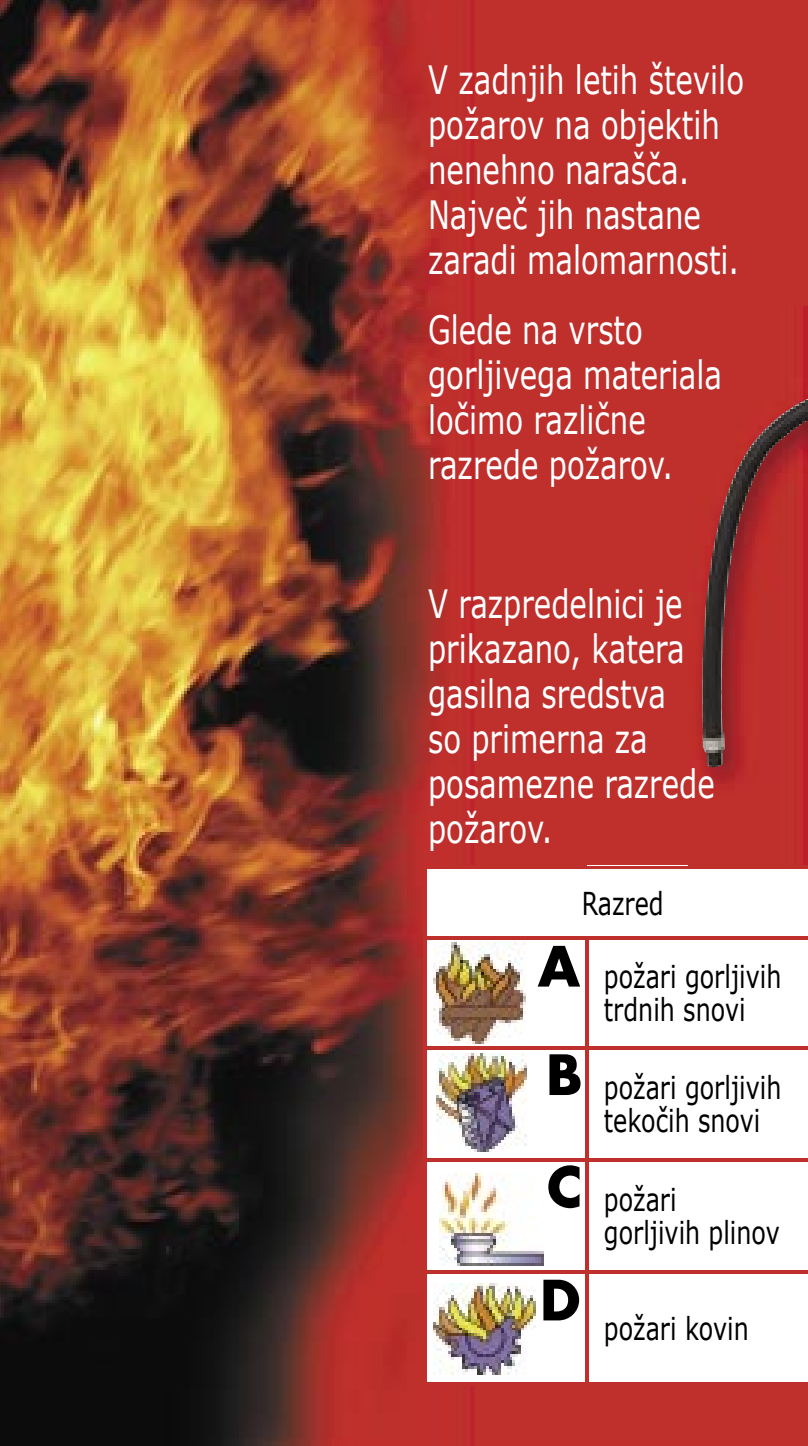
<style>
.page{position:relative;width:808px;height:1446px;background:#bf2f2b}
.page>*{position:absolute;margin:0;border:0;box-sizing:border-box;transform-origin:0 0}
.t1{font:700 54px/111.3px "Futura";color:#000;text-align:justify}
.t2{font:39px/45px "Verdana";color:#fff;scale:.75 1}
.t3{font:31.5px/33px "Verdana";color:#000;scale:.76 1}
</style>
<div class="page">
<img style="left:0;top:0;width:474px;height:1446px">
<div style="left:427px;top:868px;width:381px;height:514px;background:#fff"></div>
<hr style="left:424px;top:865px;width:163px;height:3px;background:#bf2f2b">
<hr style="left:424px;top:868px;width:3px;height:68px;background:#bf2f2b">
<hr style="left:424px;top:936px;width:163px;height:3px;background:#bf2f2b">
<hr style="left:587px;top:936px;width:221px;height:3px;background:#bf2f2b">
<hr style="left:424px;top:939px;width:3px;height:107px;background:#bf2f2b">
<hr style="left:585px;top:939px;width:3px;height:107px;background:#bf2f2b">
<hr style="left:424px;top:1046px;width:163px;height:3px;background:#bf2f2b">
<hr style="left:424px;top:1049px;width:3px;height:109px;background:#bf2f2b">
<hr style="left:587px;top:1046px;width:221px;height:3px;background:#bf2f2b">
<hr style="left:585px;top:1049px;width:3px;height:109px;background:#bf2f2b">
<hr style="left:424px;top:1158px;width:163px;height:3px;background:#bf2f2b">
<hr style="left:424px;top:1161px;width:3px;height:109px;background:#bf2f2b">
<hr style="left:587px;top:1158px;width:221px;height:3px;background:#bf2f2b">
<hr style="left:585px;top:1161px;width:3px;height:109px;background:#bf2f2b">
<hr style="left:424px;top:1270px;width:163px;height:3px;background:#bf2f2b">
<hr style="left:424px;top:1273px;width:3px;height:109px;background:#bf2f2b">
<hr style="left:587px;top:1270px;width:221px;height:3px;background:#bf2f2b">
<hr style="left:585px;top:1273px;width:3px;height:109px;background:#bf2f2b">
<hr style="left:424px;top:1382px;width:163px;height:3px;background:#bf2f2b">
<img style="left:433px;top:943px;width:92px;height:100px">
<img style="left:437px;top:1053px;width:90px;height:99px">
<img style="left:439px;top:1174px;width:104px;height:91px">
<img style="left:433px;top:1283px;width:103px;height:91px">
<img style="left:689px;top:307px;width:119px;height:562px">
<p class="t2" style="left:428px;top:56px;width:423px">V zadnjih letih število požarov na objektih nenehno narašča.<br>Največ jih nastane zaradi malomarnosti.</p>
<p class="t2" style="left:428px;top:306px;width:393px">Glede na vrsto gorljivega materiala ločimo različne razrede požarov.</p>
<p class="t2" style="left:428px;top:580px;width:384px">V razpredelnici je prikazano, katera gasilna sredstva<br>so primerna za posamezne razrede požarov.</p>
<p class="t3" style="left:582px;top:885px;width:109px">Razred</p>
<h1 class="t1" style="left:538px;top:910px;width:46px">A B C D</h1>
<p class="t3" style="left:604px;top:959px;width:235px">požari gorljivih trdnih snovi</p>
<p class="t3" style="left:604px;top:1070px;width:235px">požari gorljivih tekočih snovi</p>
<p class="t3" style="left:604px;top:1182px;width:233px">požari gorljivih plinov</p>
<p class="t3" style="left:604px;top:1310px;width:192px">požari kovin</p>
</div>
